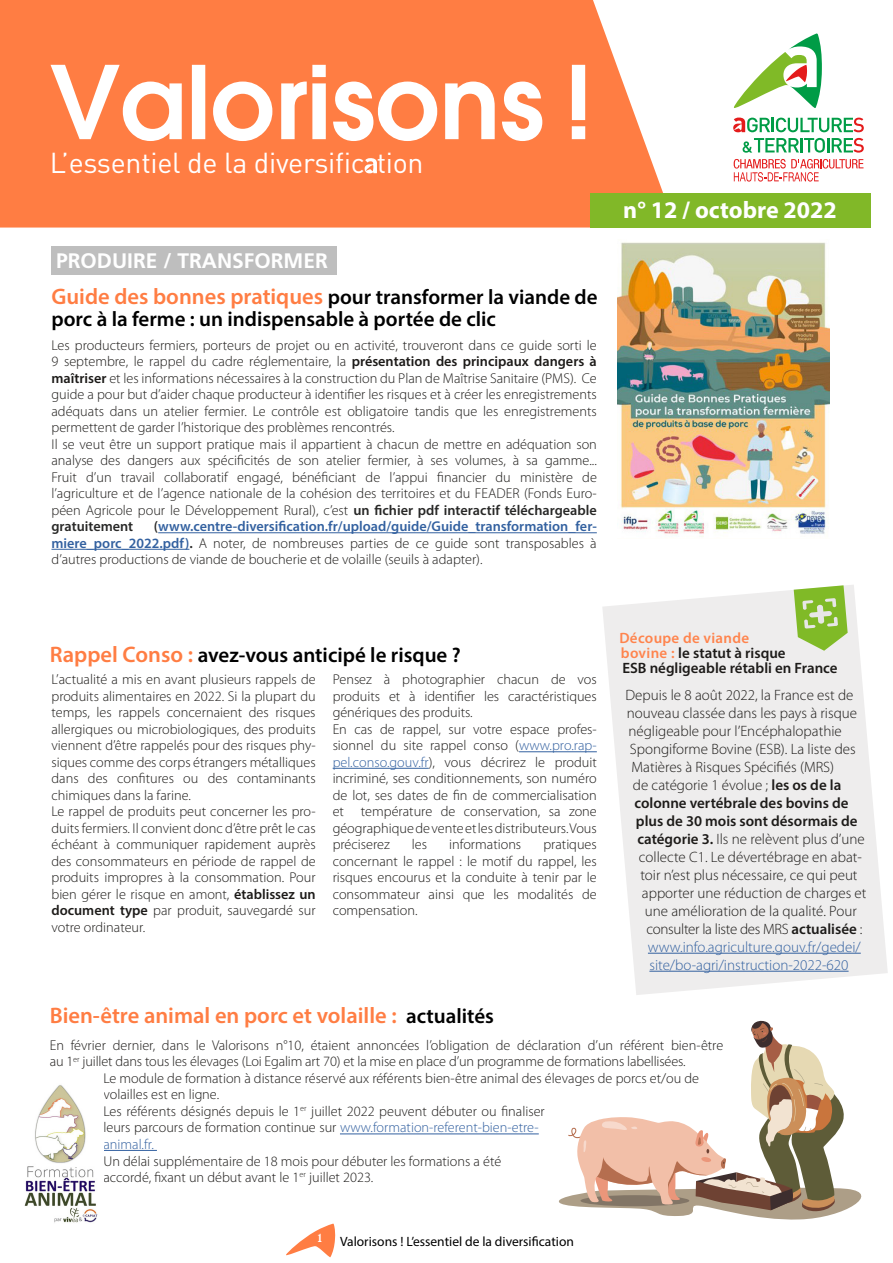
<style>
.page{position:relative;width:893px;height:1263px;background:#fff}
.page>*{position:absolute;margin:0;border:0;box-sizing:border-box;transform-origin:0 0}
.t1{font:600 100.5px "Avant Garde";color:#fff}
.t2{font:28.5px "DINOT";letter-spacing:-.01em;color:#fff}
.t3{font:700 24px "Myriad Pro";color:#fff}
.t4{font:600 22.5px "Myriad Pro";color:#ff7d43}
.t5{font:600 21px/22.5px "Myriad Pro";color:#000}
.t6{font:700 21px "Frutiger LT Std";color:#fff}
.t7{font:300 15px "Myriad Pro";color:#1d1b19}
.t8{font:600 15px/15px "Myriad Pro";color:#1d1b19}
.t9{font:300 15px "Myriad Pro";color:#3361a0}
.t10{font:300 15px "Myriad Pro";letter-spacing:-.02em;color:#1d1b19}
.t11{font:300 14.25px/16.5px "Myriad Pro";color:#1d1b19}
.t12{font:300 14.25px "Myriad Pro";color:#3361a0}
.t13{font:13.5px "Myriad Pro";color:#000}
.t14{font:700 condensed 12px "Clarendon";color:#fff}
.s1{font-size:22.5px;color:#ff7d43}
.s2{font-weight:600}
.s3{font-weight:600;color:#282827}
.s4{font-weight:600;color:#3361a0}
.s5{color:#3361a0}
.s6{font-size:21px;color:#000}
.s7{color:#ff844d}
</style>
<div class="page">
<div style="left:0;top:0;width:663px;height:228px;background:#ff7d43"></div>
<svg style="left:734px;top:159px;width:129px;height:23px"></svg>
<svg style="left:743px;top:138px;width:121px;height:15px"></svg>
<svg style="left:733px;top:118px;width:131px;height:14px"></svg>
<svg style="left:734px;top:34px;width:88px;height:74px"></svg>
<div style="left:590px;top:193px;width:280px;height:35px;background:#81b828"></div>
<svg style="left:365px;top:158px;width:12px;height:15px"></svg>
<div style="left:51px;top:246px;width:286px;height:28px;background:#bebebe"></div>
<hr style="left:158px;top:532px;width:439px;height:1px;background:#3361a0">
<hr style="left:51px;top:549px;width:138px;height:1px;background:#3361a0">
<hr style="left:340px;top:1133px;width:199px;height:1px;background:#3361a0">
<hr style="left:103px;top:1150px;width:54px;height:1px;background:#3361a0">
<svg style="left:286px;top:1224px;width:49px;height:33px"></svg>
<svg style="left:602px;top:585px;width:286px;height:410px;fill:#eeeded"></svg>
<svg style="left:794px;top:585px;width:54px;height:66px;background:#a4ca68"></svg>
<hr style="left:648px;top:953px;width:213px;height:1px;background:#3361a0">
<hr style="left:649px;top:971px;width:200px;height:1px;background:#3361a0">
<img style="left:618px;top:242px;width:212px;height:295px">
<hr style="left:519px;top:751px;width:78px;height:1px;background:#3361a0">
<hr style="left:333px;top:768px;width:96px;height:1px;background:#3361a0">
<svg style="left:559px;top:1020px;width:303px;height:200px"></svg>
<img style="left:24px;top:1085px;width:74px;height:138px">
<h1 class="t1" style="left:50px;top:36px;width:544px">Valorisons !</h1>
<h2 class="t2" style="left:50px;top:144px;width:375px">L’essentiel de la diversific tion</h2>
<h3 class="t6" style="left:56px;top:248px;width:273px">PRODUIRE / TRANSFORMER</h3>
<h3 class="t5" style="left:51px;top:285px;width:548px"><span class="s1">Guide des bonnes pratiques</span> pour transformer la viande de porc à la ferme : un indispensable à portée de clic</h3>
<p class="t11" style="left:51px;top:337px;width:547px">Les producteurs fermiers, porteurs de projet ou en activité, trouveront dans ce guide sorti le 9 septembre, le rappel du cadre réglementaire, la <span class="s2">présentation des principaux dangers à maîtriser</span> et les informations nécessaires à la construction du Plan de Maîtrise Sanitaire (PMS). Ce guide a pour but d’aider chaque producteur à identifier les risques et à créer les enregistrements adéquats dans un atelier fermier. Le contrôle est obligatoire tandis que les enregistrements permettent de garder l’historique des problèmes rencontrés.<br>Il se veut être un support pratique mais il appartient à chacun de mettre en adéquation son analyse des dangers aux spécificités de son atelier fermier, à ses volumes, à sa gamme...<br>Fruit d’un travail collaboratif engagé, bénéficiant de l’appui financier du ministère de l’agriculture et de l’agence nationale de la cohésion des territoires et du FEADER (Fonds Euro&shy;péen Agricole pour le Développement Rural), c’est <span class="s3">un fichier pdf interactif téléchargeable gratuitement</span></p>
<p class="t11" style="left:51px;top:518px;width:547px;text-align:justify;text-indent:102px"><span class="s3">(</span><span class="s4">www.centre-diversification.fr/upload/guide/Guide_transformation_fer&shy;miere_porc_2022.pdf)</span><span class="s3">.</span> A noter, de nombreuses parties de ce guide sont transposables à d’autres productions de viande de boucherie et de volaille (seuils à adapter).</p>
<h3 class="t3" style="left:623px;top:194px;width:215px">n° 12 / octobre 2022</h3>
<h3 class="t5" style="left:50px;top:643px;width:413px"><span class="s1">Rappel Conso :</span> avez-vous anticipé le risque ?</h3>
<p class="t11" style="left:51px;top:671px;width:266px">L’actualité a mis en avant plusieurs rappels de produits alimentaires en 2022. Si la plupart du temps, les rappels concernaient des risques allergiques ou microbiologiques, des produits viennent d’être rappelés pour des risques phy&shy;siques comme des corps étrangers métalliques dans des confitures ou des contaminants chimiques dans la farine.<br>Le rappel de produits peut concerner les pro&shy;duits fermiers. Il convient donc d’être prêt le cas échéant à communiquer rapidement auprès des consommateurs en période de rappel de produits impropres à la consommation. Pour bien gérer le risque en amont, <span class="s2">établissez un document type</span> par produit, sauvegardé sur votre ordinateur.</p>
<p class="t11" style="left:333px;top:671px;width:266px">Pensez à photographier chacun de vos produits et à identifier les caractéristiques génériques des produits.<br>En cas de rappel, sur votre espace profes&shy;sionnel du site rappel conso (<span class="s5">www.pro.rap&shy;pel.conso.gouv.fr</span>), vous décrirez le produit incriminé, ses conditionnements, son numéro de lot, ses dates de fin de commercialisation et température de conservation, sa zone géographique de vente et les distributeurs. Vous préciserez</p>
<p class="t11" style="left:412px;top:836px;width:17px">les</p>
<p class="t11" style="left:449px;top:836px;width:74px">informations</p>
<p class="t11" style="left:333px;top:836px;width:266px;text-align:justify;text-indent:211px">pratiques concernant le rappel : le motif du rappel, les risques encourus et la conduite à tenir par le consommateur ainsi que les modalités de compensation.</p>
<h3 class="t4" style="left:50px;top:1001px;width:446px">Bien-être animal en porc et volaille : <span class="s6">actualités</span></h3>
<p class="t8" style="left:619px;top:630px;width:220px"><span class="s7">Découpe de viande<br>bovine :</span> le statut à risque<br>ESB négligeable rétabli en France</p>
<p class="t7" style="left:625px;top:686px;width:230px">Depuis le 8 août 2022, la France est de</p>
<p class="t7" style="left:627px;top:704px;width:232px">nouveau classée dans les pays à risque</p>
<p class="t7" style="left:628px;top:722px;width:215px">négligeable pour l’Encéphalopathie</p>
<p class="t7" style="left:630px;top:740px;width:227px">Spongiforme Bovine (ESB). La liste des</p>
<p class="t7" style="left:631px;top:758px;width:204px">Matières à Risques Spécifiés (MRS)</p>
<p class="t7" style="left:633px;top:776px;width:210px">de catégorie 1 évolue ; <span class="s2">les os de la</span></p>
<p class="t8" style="left:634px;top:795px;width:216px">colonne vertébrale des bovins de</p>
<p class="t8" style="left:636px;top:813px;width:223px">plus de 30 mois sont désormais de</p>
<p class="t7" style="left:637px;top:830px;width:229px"><span class="s2">catégorie 3.</span> Ils ne relèvent plus d’une</p>
<p class="t7" style="left:639px;top:848px;width:224px">collecte C1. Le dévertébrage en abat-</p>
<p class="t7" style="left:640px;top:866px;width:219px">toir n’est plus nécessaire, ce qui peut</p>
<p class="t7" style="left:642px;top:884px;width:226px">apporter une réduction de charges et</p>
<p class="t7" style="left:645px;top:902px;width:213px">une amélioration de la qualité. Pour</p>
<p class="t10" style="left:646px;top:920px;width:217px">consulter la liste des MRS <span class="s2">actualisée</span> :</p>
<p class="t9" style="left:648px;top:938px;width:214px">www.info.agriculture.gouv.fr/gedei/</p>
<p class="t9" style="left:649px;top:956px;width:201px">site/bo-agri/instruction-2022-620</p>
<p class="t11" style="left:50px;top:1037px;width:675px">En février dernier, dans le Valorisons n°10, étaient annoncées l’obligation de déclaration d’un référent bien-être</p>
<p class="t11" style="left:50px;top:1053px;width:637px">au 1<sup>er</sup> juillet dans tous les élevages (Loi Egalim art 70) et la mise en place d’un programme de formations labellisées.</p>
<p class="t11" style="left:103px;top:1070px;width:597px">Le module de formation à distance réservé aux référents bien-être animal des élevages de porcs et/ou de</p>
<p class="t11" style="left:103px;top:1086px;width:117px">volailles est en ligne.</p>
<p class="t11" style="left:103px;top:1103px;width:443px">Les référents désignés depuis le 1<sup>er</sup> juillet 2022 peuvent débuter ou finaliser</p>
<p class="t11" style="left:103px;top:1119px;width:437px">leurs parcours de formation continue sur <span class="s5">www.formation-referent-bien-etre-</span></p>
<p class="t12" style="left:103px;top:1136px;width:52px">animal.fr.</p>
<p class="t11" style="left:103px;top:1152px;width:399px">Un délai supplémentaire de 18 mois pour débuter les formations a été accordé, fixant un début avant le 1<sup>er</sup> juillet 2023.</p>
<p class="t14" style="left:317px;top:1230px;width:7px">1</p>
<p class="t13" style="left:340px;top:1233px;width:235px">Valorisons ! L’essentiel de la diversification</p>
</div>
